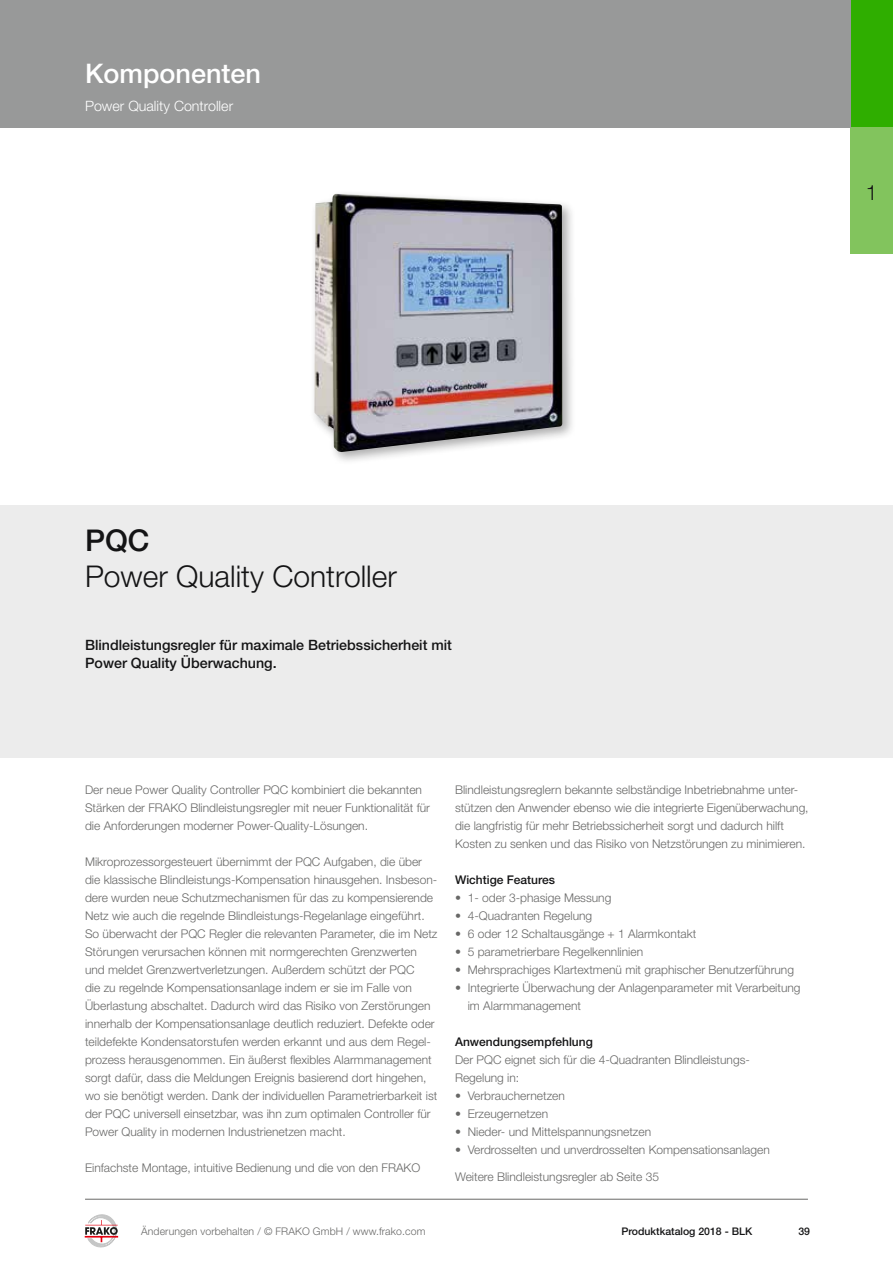
<style>
.page{position:relative;width:893px;height:1263px;background:#fff}
.page>*{position:absolute;margin:0;border:0;box-sizing:border-box;transform-origin:0 0}
.t1{font:300 30px "Helvetica Neue LT Std";color:#141415}
.t2{font:500 30px "Helvetica Neue LT Std";color:#141415}
.t3{font:500 27px "Helvetica Neue LT Std";color:#fff}
.t4{font:300 21px "Helvetica Neue LT Std";color:#141415}
.t5{font:500 14.25px/18px "Helvetica Neue LT Std";color:#141415}
.t6{font:300 14.25px "Helvetica Neue LT Std";color:#fff}
.t7{font:300 12px/18px "Helvetica Neue LT Std";color:#686867}
.t8{font:500 12px "Helvetica Neue LT Std";color:#141415}
.t9{font:300 10.5px "Helvetica Neue LT Std";letter-spacing:.01em;color:#686867}
.t10{font:500 10.5px "Helvetica Neue LT Std";color:#141415}
</style>
<div class="page">
<div style="left:850px;top:0;width:43px;height:128px;background:#2fae00"></div>
<div style="left:850px;top:128px;width:43px;height:126px;background:#82c45d"></div>
<div style="left:0;top:0;width:850px;height:128px;background:#989999"></div>
<hr style="left:85px;top:1199px;width:723px;height:1px;background:#686867">
<svg style="left:85px;top:1214px;width:34px;height:34px"></svg>
<div style="left:0;top:506px;width:893px;height:252px;background:#ececec"></div>
<div style="left:310px;top:190px;width:266px;height:275px;background:#141415;opacity:.35"></div>
<img style="left:314px;top:194px;width:248px;height:258px">
<h2 class="t3" style="left:85px;top:57px;width:178px">Komponenten</h2>
<p class="t6" style="left:85px;top:97px;width:150px">Power Quality Controller</p>
<h3 class="t4" style="left:866px;top:179px;width:13px">1</h3>
<h1 class="t2" style="left:85px;top:522px;width:66px">PQC</h1>
<h1 class="t1" style="left:85px;top:558px;width:313px">Power Quality Controller</h1>
<p class="t5" style="left:85px;top:635px;width:368px">Blindleistungsregler für maximale Betriebssicherheit mit<br>Power Quality Überwachung.</p>
<p class="t7" style="left:85px;top:780px;width:346px">Der neue Power Quality Controller PQC kombiniert die bekannten<br>Stärken der FRAKO Blindleistungsregler mit neuer Funktionalität für die Anforderungen moderner Power-Quality-Lösungen.</p>
<p class="t7" style="left:85px;top:852px;width:354px">Mikroprozessorgesteuert übernimmt der PQC Aufgaben, die über die klassische Blindleistungs-Kompensation hinausgehen. Insbeson&shy;dere wurden neue Schutzmechanismen für das zu kompensierende Netz wie auch die regelnde Blindleistungs-Regelanlage eingeführt.<br>So überwacht der PQC Regler die relevanten Parameter, die im Netz Störungen verursachen können mit normgerechten Grenzwerten und meldet Grenzwertverletzungen. Außerdem schützt der PQC<br>die zu regelnde Kompensationsanlage indem er sie im Falle von Überlastung abschaltet. Dadurch wird das Risiko von Zerstörungen innerhalb der Kompensationsanlage deutlich reduziert. Defekte oder teildefekte Kondensatorstufen werden erkannt und aus dem Regel&shy;prozess herausgenommen. Ein äußerst flexibles Alarmmanagement sorgt dafür, dass die Meldungen Ereignis basierend dort hingehen, wo sie benötigt werden. Dank der individuellen Parametrierbarkeit ist der PQC universell einsetzbar, was ihn zum optimalen Controller für Power Quality in modernen Industrienetzen macht.</p>
<p class="t7" style="left:85px;top:1158px;width:337px">Einfachste Montage, intuitive Bedienung und die von den FRAKO</p>
<p class="t7" style="left:455px;top:780px;width:355px">Blindleistungsreglern bekannte selbständige Inbetriebnahme unter&shy;stützen den Anwender ebenso wie die integrierte Eigenüberwachung, die langfristig für mehr Betriebssicherheit sorgt und dadurch hilft Kosten zu senken und das Risiko von Netzstörungen zu minimieren.</p>
<p class="t8" style="left:455px;top:872px;width:102px">Wichtige Features</p>
<p class="t7" style="left:455px;top:888px;width:158px">• 1- oder 3-phasige Messung</p>
<p class="t7" style="left:455px;top:906px;width:139px">• 4-Quadranten Regelung</p>
<p class="t7" style="left:455px;top:924px;width:243px">• 6 oder 12 Schaltausgänge + 1 Alarmkontakt</p>
<p class="t7" style="left:455px;top:942px;width:190px">• 5 parametrierbare Regelkennlinien</p>
<p class="t7" style="left:455px;top:960px;width:341px">• Mehrsprachiges Klartextmenü mit graphischer Benutzerführung</p>
<p class="t7" style="left:468px;top:978px;width:334px;text-indent:-13px">• Integrierte Überwachung der Anlagenparameter mit Verarbeitung im Alarmmanagement</p>
<p class="t8" style="left:455px;top:1034px;width:139px">Anwendungsempfehlung</p>
<p class="t7" style="left:455px;top:1050px;width:296px">Der PQC eignet sich für die 4-Quadranten Blindleistungs-<br>Regelung in:</p>
<p class="t7" style="left:455px;top:1086px;width:111px">• Verbrauchernetzen</p>
<p class="t7" style="left:455px;top:1104px;width:95px">• Erzeugernetzen</p>
<p class="t7" style="left:455px;top:1122px;width:198px">• Nieder- und Mittelspannungsnetzen</p>
<p class="t7" style="left:455px;top:1140px;width:316px">• Verdrosselten und unverdrosselten Kompensationsanlagen</p>
<p class="t7" style="left:455px;top:1167px;width:206px">Weitere Blindleistungsregler ab Seite 35</p>
<p class="t9" style="left:141px;top:1224px;width:286px">Änderungen vorbehalten / © FRAKO GmbH / www.frako.com</p>
<p class="t10" style="left:621px;top:1225px;width:132px">Produktkatalog 2018 - BLK</p>
<p class="t10" style="left:798px;top:1225px;width:13px">39</p>
</div>
